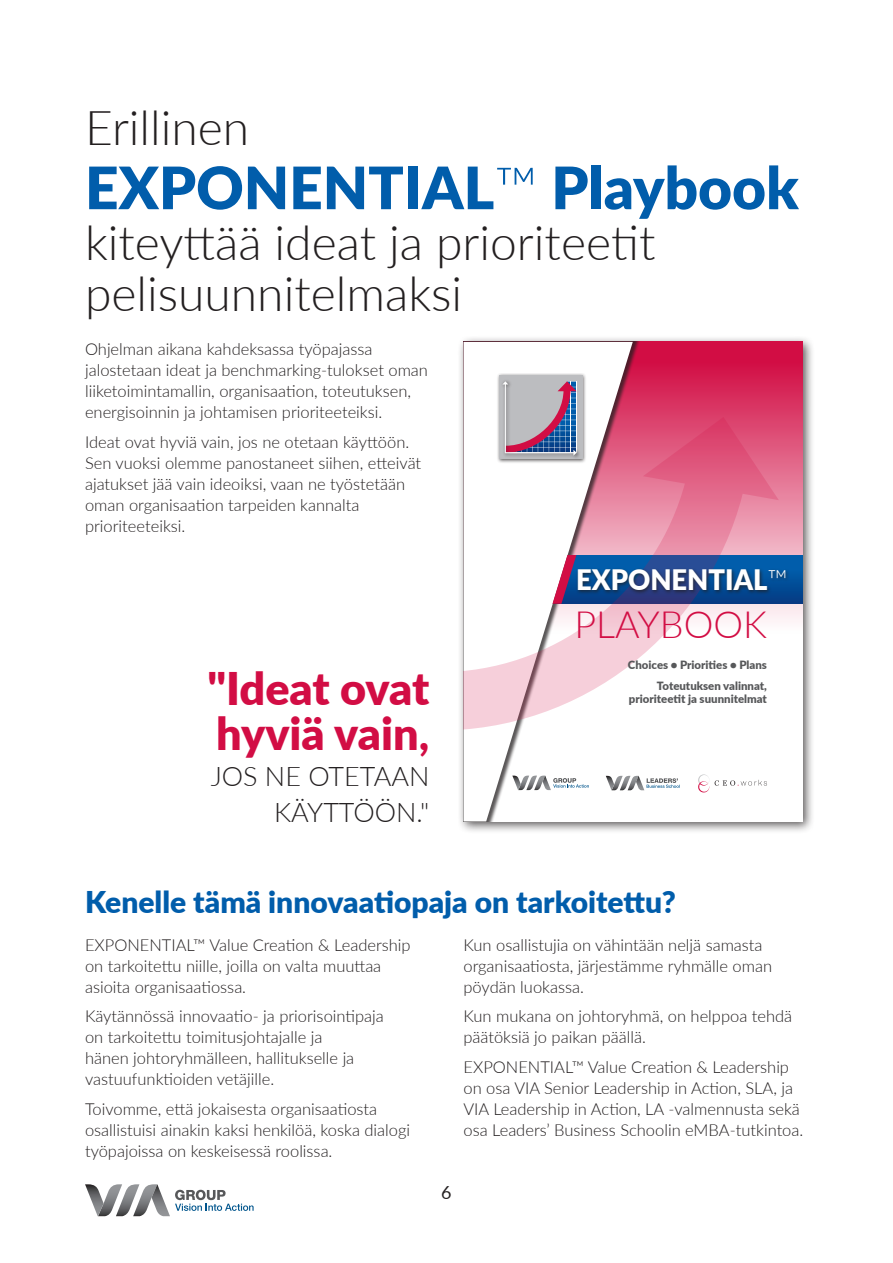
<style>
.page{position:relative;width:893px;height:1263px;background:#fff}
.page>*{position:absolute;margin:0;border:0;box-sizing:border-box;transform-origin:0 0}
.t1{font:900 58.5px "Lato";color:#015dab}
.t2{font:300 48px/51px "Lato";color:#231f20}
.t3{font:900 45px/45px "Lato";letter-spacing:-.005em;color:#d20d44}
.t4{font:300 37.65px "Lato";color:#d20d44}
.t5{font:900 30px "Lato";color:#015dab}
.t6{font:900 28.2px "Lato";color:#fff}
.t7{font:300 27px/36px "Lato";color:#231f20;text-align:right}
.t8{font:18px "Lato";color:#231f20}
.t9{font:300 16.5px/21px "Lato";color:#231f20}
.t10{font:900 11.4px/21.1px "Lato";color:#57585a;text-align:right}
.s1{font-weight:300}
.s2{font-weight:800}
</style>
<div class="page">
<svg style="left:85px;top:1184px;width:169px;height:32px"></svg>
<div style="left:457px;top:336px;width:358px;height:498px;background:#231f20;opacity:.75"></div>
<div style="left:463px;top:342px;width:339px;height:479px;background:#fff"></div>
<svg style="left:650px;top:342px;width:152px;height:280px;background:#dc4972"></svg>
<div style="left:468px;top:555px;width:334px;height:49px;background:linear-gradient(to bottom,#0065b4,#043c84)"></div>
<div style="left:463px;top:342px;width:187px;height:479px;background:#231f20;opacity:.75"></div>
<svg style="left:463px;top:342px;width:170px;height:479px"></svg>
<svg style="left:698px;top:774px;width:11px;height:19px"></svg>
<svg style="left:715px;top:780px;width:52px;height:6px"></svg>
<div style="left:497px;top:373px;width:90px;height:90px;background:#231f20;opacity:.75"></div>
<div style="left:499px;top:375px;width:83px;height:84px;background:#bcbdc0"></div>
<div style="left:503px;top:448px;width:78px;height:12px;background:#b9b9bc"></div>
<svg style="left:503px;top:381px;width:74px;height:75px"></svg>
<svg style="left:512px;top:776px;width:77px;height:14px"></svg>
<svg style="left:606px;top:776px;width:74px;height:14px"></svg>
<svg style="left:463px;top:483px;width:282px;height:247px"></svg>
<svg style="left:643px;top:417px;width:136px;height:83px;background:#df597f"></svg>
<div style="left:576px;top:567px;width:214px;height:28px;background:#231f20;opacity:.75"></div>
<h2 class="t2" style="left:85px;top:100px;width:166px">Erillinen</h2>
<h1 class="t1" style="left:85px;top:144px;width:715px">EXPONENTIAL<span class="s1">™</span> Playbook</h1>
<h2 class="t2" style="left:85px;top:216px;width:572px">kiteyttää ideat ja prioriteetit pelisuunnitelmaksi</h2>
<p class="t9" style="left:85px;top:338px;width:344px">Ohjelman aikana kahdeksassa työpajassa jalostetaan ideat ja benchmarking-tulokset oman liiketoimintamallin, organisaation, toteutuksen, energisoinnin ja johtamisen prioriteeteiksi.</p>
<p class="t9" style="left:85px;top:431px;width:338px">Ideat ovat hyviä vain, jos ne otetaan käyttöön.<br>Sen vuoksi olemme panostaneet siihen, etteivät ajatukset jää vain ideoiksi, vaan ne työstetään oman organisaation tarpeiden kannalta prioriteeteiksi.</p>
<h3 class="t3" style="left:207px;top:664px;width:224px">"Ideat ovat hyviä vain<span class="s2">,</span></h3>
<h3 class="t7" style="left:211px;top:757px;width:220px">JOS NE OTETAAN<br>KÄYTTÖÖN."</h3>
<h3 class="t6" style="left:576px;top:559px;width:213px">EXPONENTIAL<span class="s1">™</span></h3>
<h3 class="t4" style="left:575px;top:598px;width:194px">PLAYBOOK</h3>
<p class="t10" style="left:628px;top:653px;width:141px">Choices • Priorities • Plans<br>Toteutuksen valinnat,</p>
<p class="t10" style="left:629px;top:688px;width:140px">prioriteetit ja suunnitelmat</p>
<h3 class="t5" style="left:85px;top:879px;width:592px">Kenelle tämä innovaatiopaja on tarkoitettu?</h3>
<p class="t9" style="left:463px;top:933px;width:310px">Kun osallistujia on vähintään neljä samasta organisaatiosta, järjestämme ryhmälle oman pöydän luokassa.</p>
<p class="t9" style="left:463px;top:1005px;width:330px">Kun mukana on johtoryhmä, on helppoa tehdä päätöksiä jo paikan päällä.</p>
<p class="t9" style="left:463px;top:1055px;width:341px">EXPONENTIAL™ Value Creation &amp; Leadership on osa VIA Senior Leadership in Action, SLA, ja VIA Leadership in Action, LA -valmennusta sekä osa Leaders’ Business Schoolin eMBA-tutkintoa.</p>
<p class="t9" style="left:85px;top:933px;width:327px">EXPONENTIAL™ Value Creation &amp; Leadership on tarkoitettu niille, joilla on valta muuttaa asioita organisaatiossa.</p>
<p class="t9" style="left:85px;top:1005px;width:300px">Käytännössä innovaatio- ja priorisointipaja on tarkoitettu toimitusjohtajalle ja<br>hänen johtoryhmälleen, hallitukselle ja vastuufunktioiden vetäjille.</p>
<p class="t9" style="left:85px;top:1097px;width:327px">Toivomme, että jokaisesta organisaatiosta osallistuisi ainakin kaksi henkilöä, koska dialogi työpajoissa on keskeisessä roolissa.</p>
<p class="t8" style="left:441px;top:1179px;width:12px">6</p>
</div>
